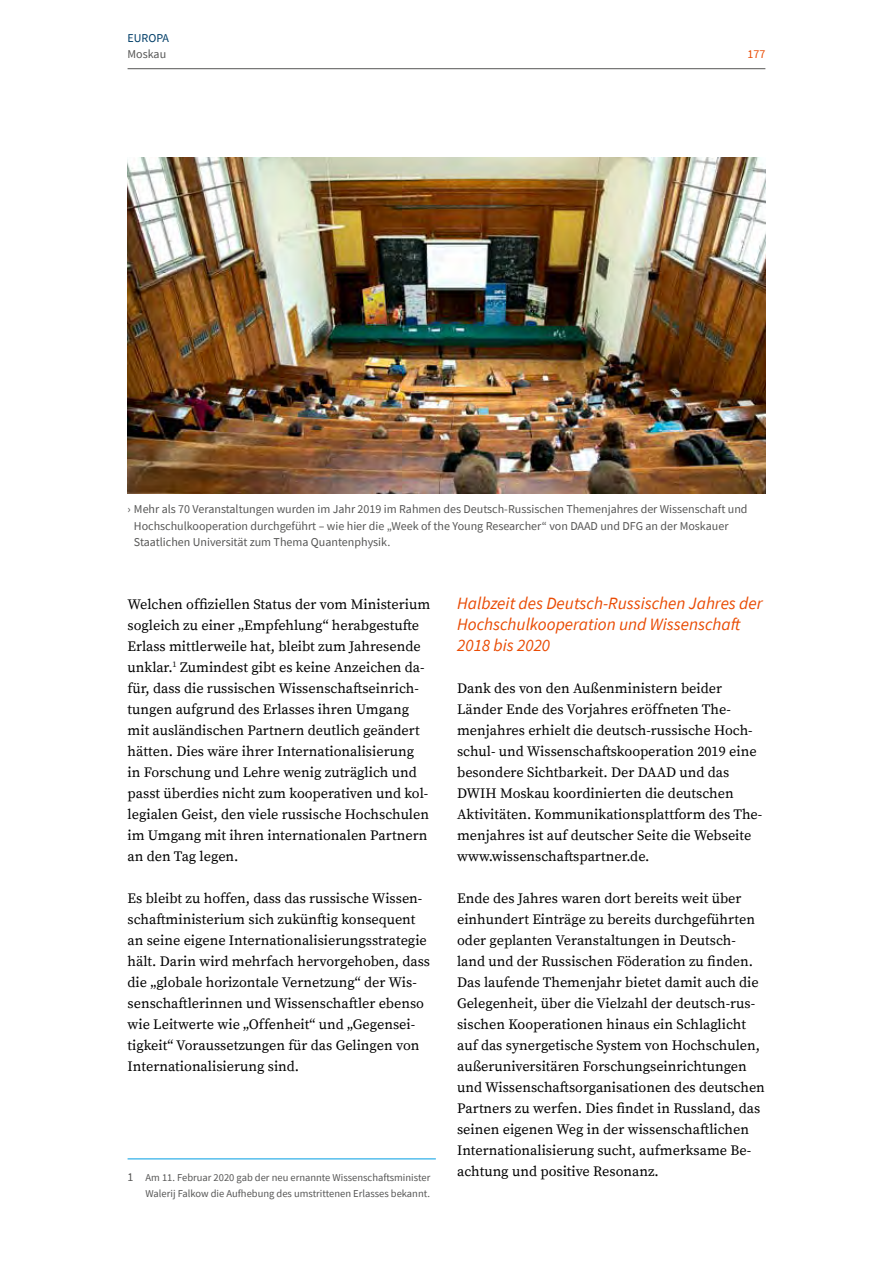
<style>
.page{position:relative;width:893px;height:1263px;background:#fff}
.page>*{position:absolute;margin:0;border:0;box-sizing:border-box;transform-origin:0 0}
.t1{font:italic 17.25px/21px "Source Sans Pro";color:#e94c05}
.t2{font:14.25px/21px "Source Serif Pro";color:#000}
.t3{font:12px/16.5px "Source Sans Pro";color:#565655}
.t4{font:12px "Source Sans Pro";color:#003e68}
.t5{font:12px "Source Sans Pro";color:#e94c05}
.t6{font:10.5px/16.5px "Source Sans Pro";color:#565655;text-align:right}
.s1{font-size:12px}
</style>
<div class="page">
<hr style="left:128px;top:1158px;width:308px;height:1px;background:#009ee3">
<img style="left:128px;top:158px;width:637px;height:336px">
<hr style="left:128px;top:68px;width:637px;height:1px;background:#565655">
<p class="t4" style="left:128px;top:30px;width:43px">EUROPA</p>
<p class="t3" style="left:128px;top:46px;width:40px">Moskau</p>
<p class="t5" style="left:747px;top:46px;width:19px">177</p>
<p class="t3" style="left:134px;top:501px;width:615px;text-indent:-6px">› Mehr als 70 Veranstaltungen wurden im Jahr 2019 im Rahmen des Deutsch-Russischen Themenjahres der Wissenschaft und<br>Hochschulkooperation durchgeführt – wie hier die „Week of the Young Researcher“ von DAA D und DFG an der Moskauer<br>Staatlichen Universität zum Thema Quantenphysik.</p>
<p class="t2" style="left:128px;top:594px;width:304px">Welchen offiziellen Status der vom Ministerium sogleich zu einer „Empfehlung“ herabgestufte Erlass mittlerweile hat, bleibt zum Jahresende unklar.<sup>1</sup> Zumindest gibt es keine Anzeichen da&shy;für, dass die russischen Wissenschaftseinrich&shy;tungen aufgrund des Erlasses ihren Umgang mit ausländischen Partnern deutlich geändert hätten. Dies wäre ihrer Internationalisierung in Forschung und Lehre wenig zuträglich und passt überdies nicht zum kooperativen und kol&shy;legialen Geist, den viele russische Hochschulen im Umgang mit ihren internationalen Partnern an den Tag legen.</p>
<p class="t2" style="left:128px;top:888px;width:304px">Es bleibt zu hoffen, dass das russische Wissen&shy;schaftministerium sich zukünftig konsequent an seine eigene Internationalisierungsstrategie hält. Darin wird mehrfach hervorgehoben, dass die „globale horizontale Vernetzung“ der Wis&shy;senschaftlerinnen und Wissenschaftler ebenso wie Leitwerte wie „Offenheit“ und „Gegensei&shy;tigkeit“ Voraussetzungen für das Gelingen von Internationalisierung sind.</p>
<p class="t6" style="left:128px;top:1169px;width:304px"><span class="s1">1</span> Am 11. Februar 2020 gab der neu ernannte Wissenschaftsminister<br>Walerij Falkow die Aufhebung des umstrittenen Erlasses bekannt.</p>
<p class="t1" style="left:457px;top:593px;width:307px">Halbzeit des Deutsch-Russischen Jahres der<br>Hochschulkooperation und Wissenschaft<br>2018 bis 2020</p>
<p class="t2" style="left:457px;top:678px;width:307px">Dank des von den Außenministern beider Länder Ende des Vorjahres eröffneten The&shy;menjahres erhielt die deutsch-russische Hoch&shy;schul- und Wissenschaftskooperation 2019 eine besondere Sichtbarkeit. Der DAAD und das DWIH Moskau koordinierten die deutschen Aktivitäten. Kommunikationsplattform des The&shy;menjahres ist auf deutscher Seite die Webseite www.wissenschaftspartner.de.</p>
<p class="t2" style="left:457px;top:888px;width:309px">Ende des Jahres waren dort bereits weit über einhundert Einträge zu bereits durchgeführten oder geplanten Veranstaltungen in Deutsch&shy;land und der Russischen Föderation zu finden.<br>Das laufende Themenjahr bietet damit auch die Gelegenheit, über die Vielzahl der deutsch-rus&shy;sischen Kooperationen hinaus ein Schlaglicht auf das synergetische System von Hochschulen, außeruniversitären Forschungseinrichtungen und Wissenschaftsorganisationen des deutschen Partners zu werfen. Dies findet in Russland, das seinen eigenen Weg in der wissenschaftlichen Internationalisierung sucht, aufmerksame Be&shy;achtung und positive Resonanz.</p>
</div>
